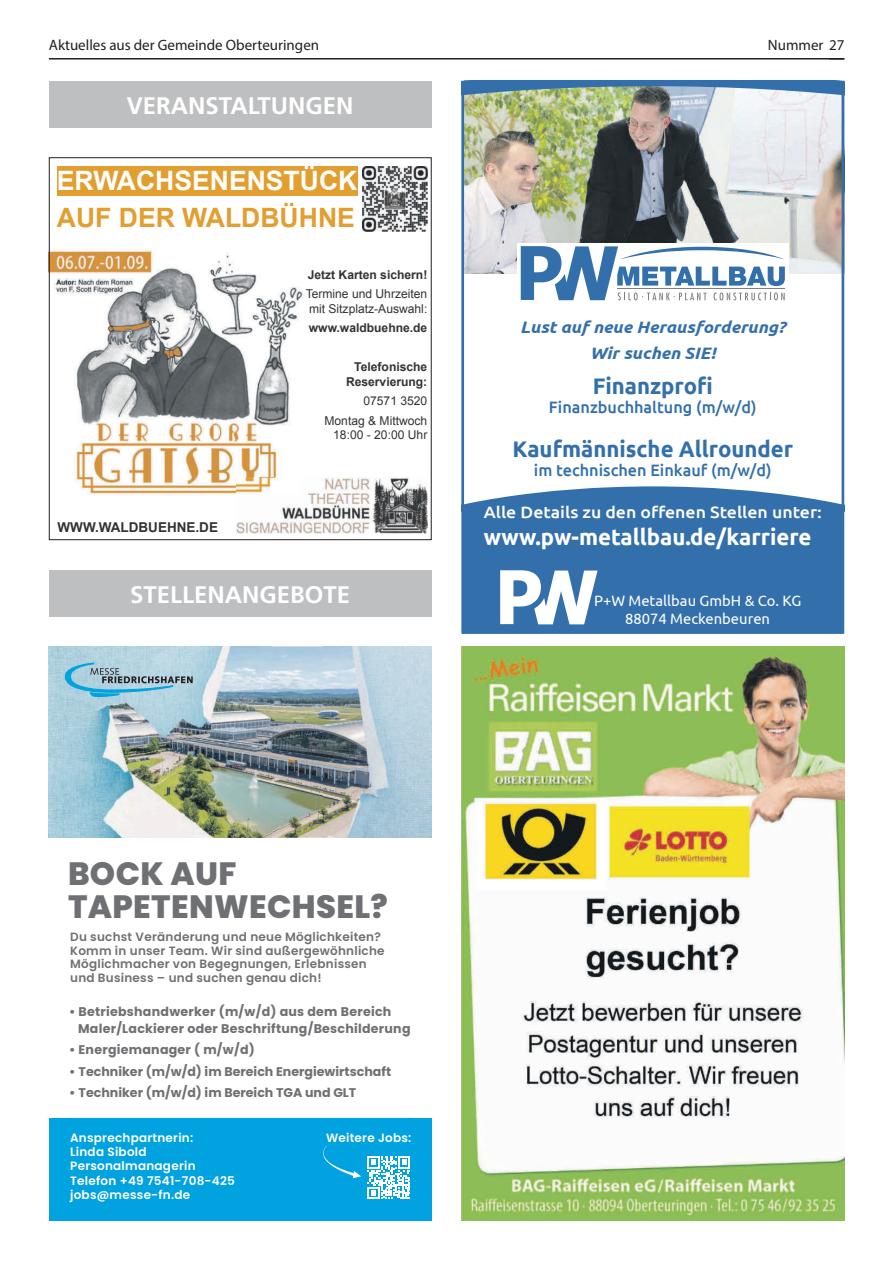
<style>
.page{position:relative;width:893px;height:1263px;background:#fff}
.page>*{position:absolute;margin:0;border:0;box-sizing:border-box;transform-origin:0 0}
.t1{font:800 32.25px/32.2px "Poppins";letter-spacing:.01em;color:#6f7073}
.t2{font:700 26.7px "Arial";color:#fefefd}
.t3{font:700 26.7px "Arial";color:#e39e30}
.t4{font:700 24px "Frutiger";color:#fff}
.t5{font:700 22.5px "Ubuntu";color:#3370ab}
.t6{font:700 22.5px "Ubuntu";color:#fff}
.t7{font:500 16.5px "Ubuntu";color:#3370ab}
.t8{font:italic 700 16.5px/26.4px "Ubuntu";color:#3370ab;text-align:center;scale:1.07 1}
.t9{font:500 16.5px "Ubuntu";color:#fff;scale:1.07 1}
.t10{font:15px "Myriad Pro";color:#231f20}
.t11{font:15px/18px "Ubuntu";color:#fff;text-align:center}
.t12{font:700 13.65px "Arial";color:#313334}
.t13{font:700 12.6px/17.5px "Poppins";letter-spacing:.02em;color:#6f7073}
.t14{font:700 12.6px "Poppins";color:#6f7073}
.t15{font:12.15px/14.5px "Arial";color:#313334}
.t16{font:700 12.15px/14.5px "Arial";color:#313334;text-align:right}
.t17{font:600 12px/13.5px "Poppins";letter-spacing:.02em;color:#6f7073}
.t18{font:600 12px/14.4px "Poppins";letter-spacing:.02em;color:#fff}
</style>
<div class="page">
<hr style="left:49px;top:58px;width:795px;height:2px;background:#231f20">
<svg style="left:829px;top:59px;width:15px;height:1px"></svg>
<img style="left:465px;top:131px;width:375px;height:142px">
<img style="left:461px;top:81px;width:383px;height:50px">
<div style="left:517px;top:243px;width:271px;height:61px;background:#fff"></div>
<svg style="left:461px;top:486px;width:383px;height:42px"></svg>
<svg style="left:521px;top:246px;width:264px;height:54px"></svg>
<div style="left:495px;top:503px;width:315px;height:20px;background:#3370ab"></div>
<div style="left:526px;top:497px;width:244px;height:20px;background:#3370ab"></div>
<div style="left:462px;top:506px;width:382px;height:128px;background:#3370ab"></div>
<svg style="left:500px;top:570px;width:97px;height:54px"></svg>
<img style="left:51px;top:249px;width:253px;height:245px">
<img style="left:363px;top:167px;width:64px;height:64px">
<div style="left:57px;top:166px;width:300px;height:30px;background:#e39e30"></div>
<img style="left:236px;top:478px;width:191px;height:55px">
<div style="left:49px;top:157px;width:383px;height:383px;border:1px solid #231f20"></div>
<img style="left:49px;top:646px;width:383px;height:192px">
<div style="left:49px;top:1118px;width:383px;height:102px;background:#00a2df"></div>
<svg style="left:323px;top:1144px;width:38px;height:34px"></svg>
<img style="left:52px;top:646px;width:220px;height:192px">
<img style="left:324px;top:646px;width:82px;height:192px">
<svg style="left:65px;top:663px;width:128px;height:35px"></svg>
<svg style="left:368px;top:1156px;width:42px;height:43px"></svg>
<img style="left:461px;top:646px;width:383px;height:574px">
<div style="left:49px;top:81px;width:383px;height:47px;background:#bebfc1"></div>
<div style="left:49px;top:570px;width:383px;height:47px;background:#bebfc1"></div>
<p class="t10" style="left:49px;top:35px;width:272px">Aktuelles aus der Gemeinde Oberteuringen</p>
<p class="t10" style="left:768px;top:35px;width:78px">Nummer 27</p>
<h3 class="t4" style="left:127px;top:91px;width:228px">VERANSTALTUNGEN</h3>
<h2 class="t2" style="left:57px;top:163px;width:302px">ERWACHSENENSTÜCK</h2>
<h2 class="t3" style="left:57px;top:200px;width:299px">AUF DER WALDBÜHNE</h2>
<p class="t12" style="left:58px;top:518px;width:162px">WWW.WALDBUEHNE.DE</p>
<p class="t16" style="left:308px;top:268px;width:121px">Jetzt Karten sichern!</p>
<p class="t15" style="left:306px;top:287px;width:123px">Termine und Uhrzeiten mit Sitzplatz-Auswahl:</p>
<p class="t16" style="left:309px;top:321px;width:120px">www.waldbuehne.de</p>
<p class="t16" style="left:346px;top:360px;width:83px">Telefonische<br>Reservierung:</p>
<p class="t15" style="left:324px;top:391px;width:104px;line-height:19.5px;text-align:right">07571 3520<br>Montag &amp; Mittwoch</p>
<p class="t15" style="left:333px;top:428px;width:96px">18:00 - 20:00 Uhr</p>
<h3 class="t4" style="left:130px;top:580px;width:222px">STELLENANGEBOTE</h3>
<h3 class="t8" style="left:520px;top:315px;width:249px">Lust auf neue Herausforderung?<br>Wir suchen SIE!</h3>
<h3 class="t5" style="left:593px;top:376px;width:122px">Finanzprofi</h3>
<h3 class="t7" style="left:549px;top:400px;width:209px">Finanzbuchhaltung (m/w/d)</h3>
<h3 class="t5" style="left:512px;top:439px;width:282px">Kaufmännische Allrounder</h3>
<h3 class="t7" style="left:534px;top:463px;width:239px">im technischen Einkauf (m/w/d)</h3>
<h3 class="t9" style="left:484px;top:502px;width:318px">Alle Details zu den offenen Stellen unter:</h3>
<h3 class="t6" style="left:484px;top:528px;width:329px">www.pw-metallbau.de/karriere</h3>
<p class="t11" style="left:594px;top:592px;width:209px">P+W Metallbau GmbH &amp; Co. KG<br>88074 Meckenbeuren</p>
<h1 class="t1" style="left:68px;top:858px;width:321px">BOCK AUF<br>TAPETENWECHSEL?</h1>
<p class="t17" style="left:70px;top:931px;width:316px">Du suchst Veränderung und neue Möglichkeiten?<br>Komm in unser Team. Wir sind außergewöhnliche Möglichmacher von Begegnungen, Erlebnissen und Business – und suchen genau dich!</p>
<p class="t13" style="left:78px;top:1003px;width:334px;text-indent:-9px">• Betriebshandwerker (m/w/d) aus dem Bereich<br>Maler/Lackierer oder Beschriftung/Beschilderung</p>
<p class="t13" style="left:69px;top:1041px;width:187px">• Energiemanager ( m/w/d)</p>
<p class="t14" style="left:69px;top:1063px;width:323px">• Techniker (m/w/d) im Bereich Energiewirtschaft</p>
<p class="t14" style="left:69px;top:1084px;width:289px">• Techniker (m/w/d) im Bereich TGA und GLT</p>
<p class="t18" style="left:70px;top:1131px;width:166px">Ansprechpartnerin:<br>Linda Sibold<br>Personalmanagerin<br>Telefon +49 7541-708-425 jobs@messe-fn.de</p>
<p class="t18" style="left:326px;top:1131px;width:87px">Weitere Jobs:</p>
</div>
